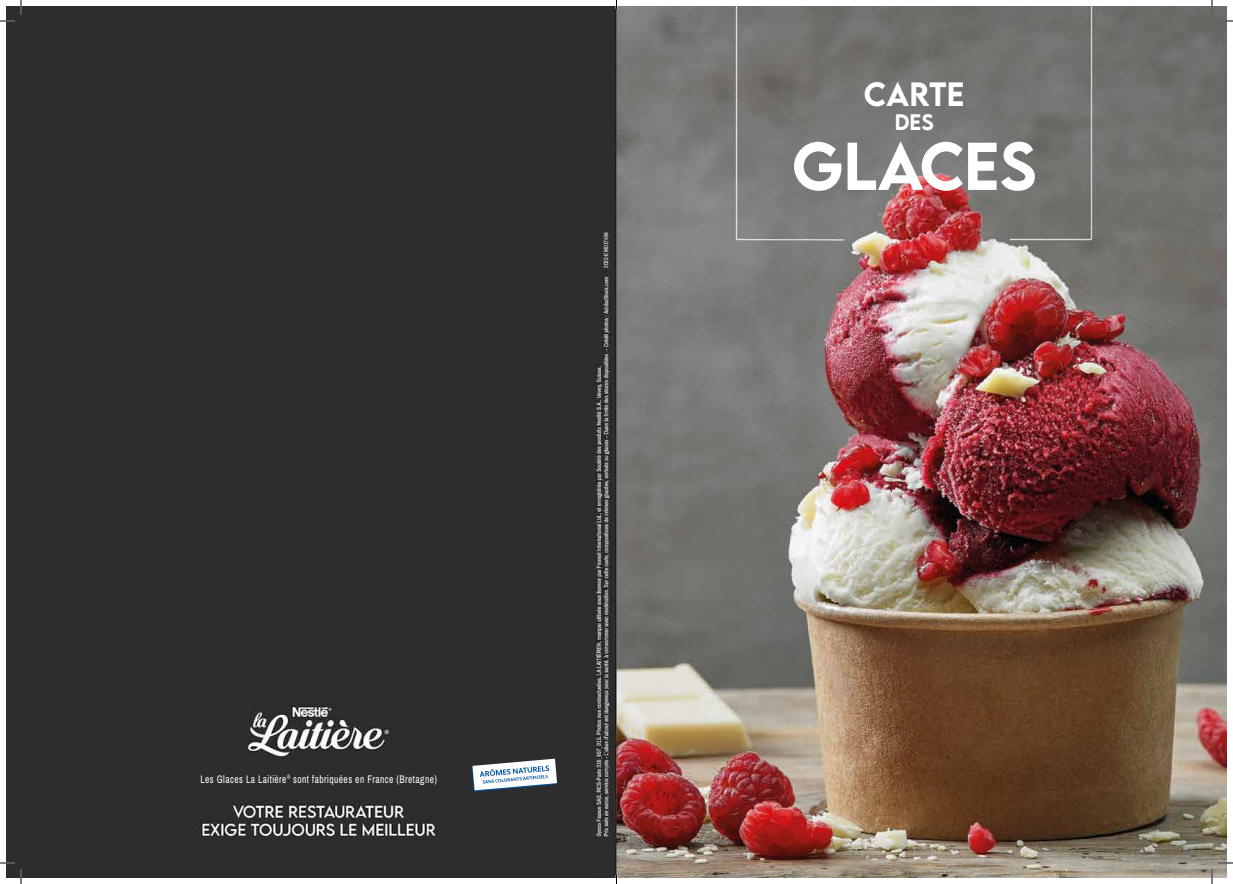
<style>
.page{position:relative;width:1233px;height:884px;background:#fff}
.page>*{position:absolute;margin:0;border:0;box-sizing:border-box;transform-origin:0 0}
.t1{font:500 60px "LEMONMILK";color:#fff}
.t2{font:500 30px "LEMONMILK";color:#fff}
.t3{font:500 20px "LEMONMILK";color:#fff}
.t4{font:11px "Archivo Narrow";letter-spacing:.05em;color:#fff;scale:.85 1}
.t5{font:6px "Archivo Narrow";color:#fff}
</style>
<div class="page">
<img style="left:7px;top:7px;width:1219px;height:870px">
<svg style="left:472px;top:759px;width:85px;height:32px"></svg>
<svg style="left:1218px;top:20px;width:15px;height:2px"></svg>
<svg style="left:1218px;top:862px;width:15px;height:2px"></svg>
<svg style="left:0;top:0;width:22px;height:22px"></svg>
<svg style="left:0;top:862px;width:22px;height:22px"></svg>
<svg style="left:1211px;top:0;width:1px;height:15px"></svg>
<svg style="left:1211px;top:869px;width:1px;height:15px"></svg>
<p class="t5" style="left:602px;top:268px;width:38px;rotate:-90deg">2022-EM017484</p>
<h2 class="t2" style="left:864px;top:74px;width:102px">CARTE</h2>
<h3 class="t3" style="left:894px;top:109px;width:40px">DES</h3>
<h1 class="t1" style="left:792px;top:127px;width:246px">GLACES</h1>
<p class="t4" style="left:200px;top:772px;width:280px">Les Glaces La Laitière<sup>®</sup> sont fabriquées en France (Bretagne)</p>
</div>
